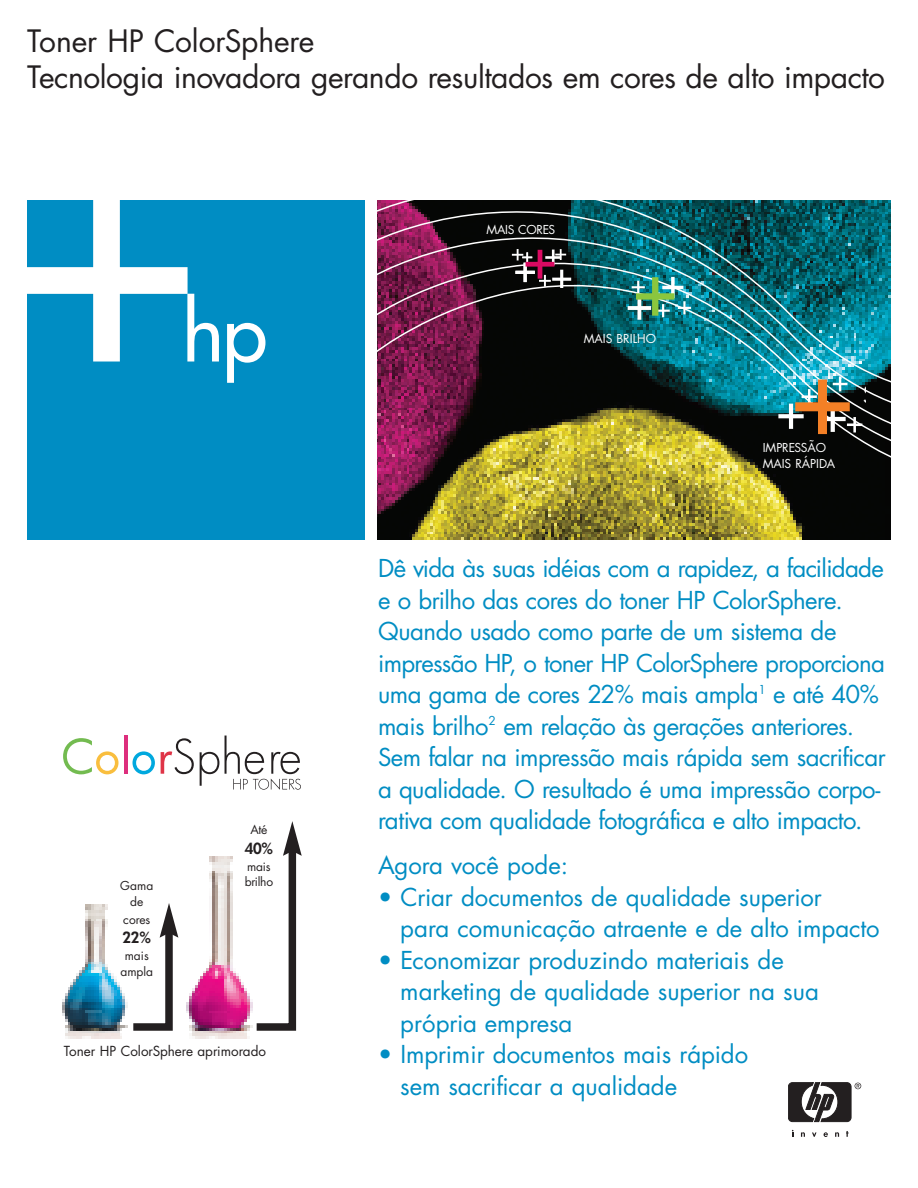
<style>
.page{position:relative;width:918px;height:1188px;background:#fff}
.page>*{position:absolute;margin:0;border:0;box-sizing:border-box;transform-origin:0 0}
.t1{font:30px/36px "Futura";letter-spacing:-.01em;color:#231f20}
.t2{font:24px/31.5px "Futura";letter-spacing:-.02em;color:#008dc3}
.t3{font:24px/31.5px "Futura";color:#008dc3}
.t4{font:800 15px "Futura";color:#231f20}
.t5{font:13.5px "Futura";letter-spacing:-.005em;color:#231f20}
.t6{font:12px/15.6px "Futura";letter-spacing:-.005em;color:#231f20;text-align:center}
.t7{font:12px/15.6px "Futura";color:#fff}
.t8{font:12px "Futura";letter-spacing:-.02em;color:#fff}
</style>
<div class="page">
<div style="left:27px;top:200px;width:337px;height:340px;background:#008dc3"></div>
<svg style="left:27px;top:200px;width:192px;height:162px"></svg>
<svg style="left:227px;top:323px;width:38px;height:60px"></svg>
<svg style="left:812px;top:1132px;width:5px;height:5px"></svg>
<svg style="left:801px;top:1132px;width:4px;height:5px"></svg>
<svg style="left:835px;top:1132px;width:4px;height:5px"></svg>
<svg style="left:824px;top:1132px;width:4px;height:5px"></svg>
<svg style="left:846px;top:1131px;width:3px;height:6px"></svg>
<svg style="left:788px;top:1083px;width:73px;height:39px"></svg>
<img style="left:377px;top:200px;width:514px;height:340px">
<svg style="left:512px;top:249px;width:59px;height:38px;background:#563f49"></svg>
<svg style="left:628px;top:277px;width:63px;height:43px;background:#4b9c8f"></svg>
<svg style="left:778px;top:377px;width:84px;height:57px;background:#5f7268"></svg>
<img style="left:62px;top:904px;width:64px;height:135px">
<img style="left:186px;top:856px;width:63px;height:183px">
<svg style="left:126px;top:903px;width:52px;height:128px"></svg>
<svg style="left:249px;top:821px;width:53px;height:210px"></svg>
<svg style="left:63px;top:738px;width:56px;height:36px"></svg>
<hr style="left:124px;top:736px;width:4px;height:38px;background:#dd2e7d">
<svg style="left:133px;top:751px;width:22px;height:23px"></svg>
<svg style="left:161px;top:738px;width:33px;height:36px"></svg>
<svg style="left:200px;top:752px;width:19px;height:34px"></svg>
<svg style="left:225px;top:736px;width:76px;height:54px"></svg>
<p class="t1" style="left:27px;top:25px;width:860px">Toner HP ColorSphere<br>Tecnologia inovadora gerando resultados em cores de alto impacto</p>
<p class="t6" style="left:120px;top:879px;width:34px">Gama de</p>
<p class="t6" style="left:123px;top:913px;width:28px">cores</p>
<p class="t4" style="left:123px;top:931px;width:30px">22%</p>
<p class="t6" style="left:120px;top:949px;width:34px">mais ampla</p>
<p class="t6" style="left:250px;top:823px;width:18px">Até</p>
<p class="t4" style="left:245px;top:841px;width:30px">40%</p>
<p class="t6" style="left:245px;top:859px;width:30px;text-align:left">mais brilho</p>
<p class="t5" style="left:64px;top:1045px;width:204px">Toner HP ColorSphere aprimorado</p>
<p class="t8" style="left:487px;top:224px;width:70px">MAIS CORES</p>
<p class="t7" style="left:584px;top:332px;width:74px">MAIS BRILHO</p>
<p class="t7" style="left:763px;top:441px;width:74px">IMPRESSÃO<br>MAIS RÁPIDA</p>
<p class="t2" style="left:378px;top:555px;width:510px">Dê vida às suas idéias com a rapidez, a facilidade e o brilho das cores do toner HP ColorSphere.<br>Quando usado como parte de um sistema de impressão HP, o toner HP ColorSphere proporciona uma gama de cores 22% mais ampla<sup>1</sup> e até 40% mais brilho<sup>2</sup> em relação às gerações anteriores.<br>Sem falar na impressão mais rápida sem sacrificar a qualidade. O resultado é uma impressão corpo&shy;rativa com qualidade fotográfica e alto impacto.</p>
<p class="t3" style="left:378px;top:852px;width:192px">Agora você pode:</p>
<p class="t3" style="left:400px;top:883px;width:481px;text-indent:-22px">• Criar documentos de qualidade superior<br>para comunicação atraente e de alto impacto</p>
<p class="t3" style="left:400px;top:946px;width:420px;text-indent:-22px">• Economizar produzindo materiais de marketing de qualidade superior na sua própria empresa</p>
<p class="t3" style="left:400px;top:1041px;width:349px;text-indent:-22px">• Imprimir documentos mais rápido sem sacrificar a qualidade</p>
</div>
